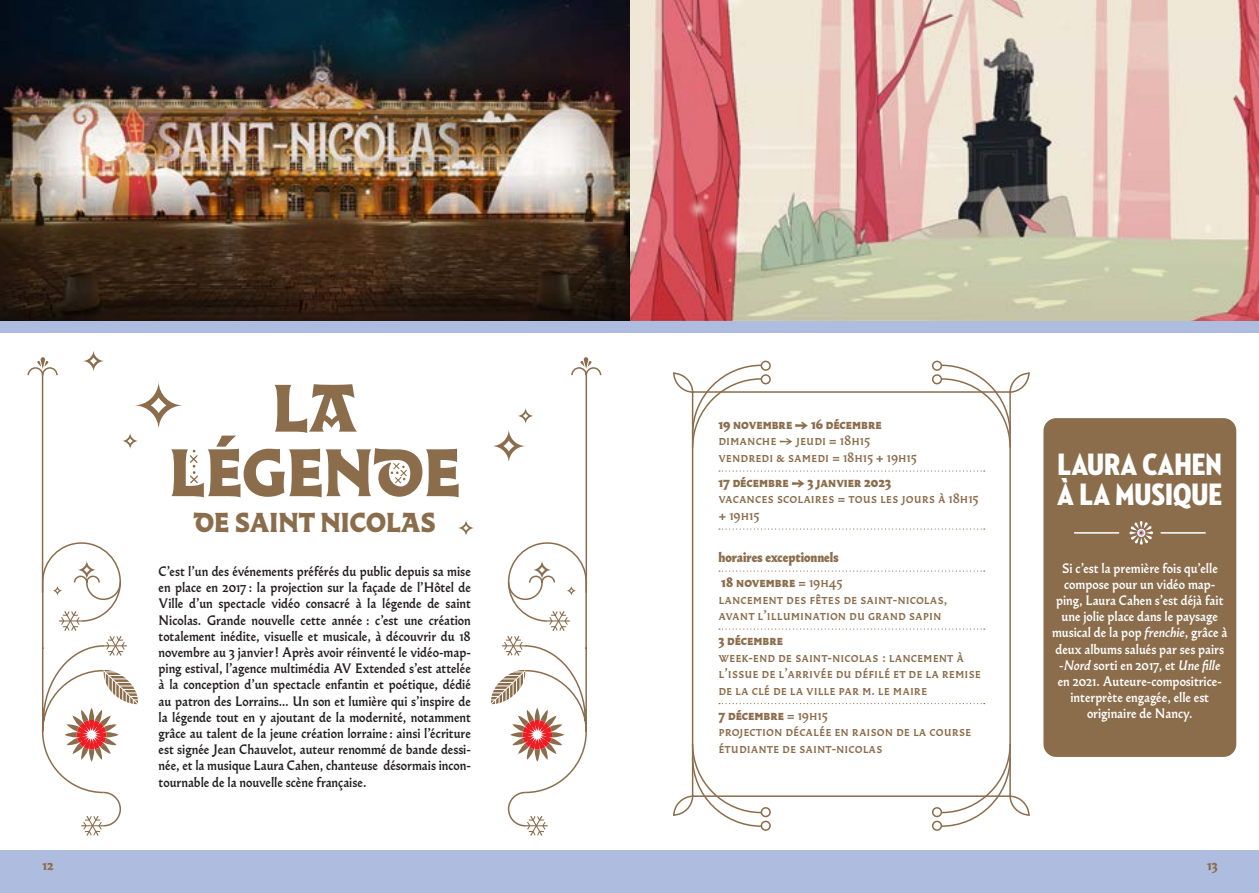
<style>
.page{position:relative;width:1259px;height:893px;background:#fff}
.page>*{position:absolute;margin:0;border:0;box-sizing:border-box;transform-origin:0 0}
.t1{font:800 66px/64.5px "Almost Roman";color:#8b6d4c;text-align:center}
.t2{font:31.5px/30px "Neutraface 2 Condensed Titling";color:#fff}
.t3{font:800 27px "Almost Roman";color:#8b6d4c}
.t4{font:500 13.5px/16.2px "Almost Roman";color:#231f20;text-align:justify}
.t5{font:500 13.5px/16.5px "Almost Roman";color:#8b6d4c}
.t6{font:500 13.5px/16.2px "Almost Roman";color:#fff;text-align:center}
.t7{font:800 13.5px/25px "Almost Roman";color:#8b6d4c}
.t8{font:900 13.5px "Almost Roman";color:#8b6d4c}
.s1{font-weight:500}
.s2{font-weight:800}
.s3{font-style:italic}
</style>
<div class="page">
<div style="left:0;top:0;width:1259px;height:333px;background:#aebcdf"></div>
<img style="left:0;top:0;width:1259px;height:321px">
<div style="left:0;top:850px;width:1259px;height:43px;background:#aebcdf"></div>
<svg style="left:719px;top:470px;width:265px;height:2px"></svg>
<svg style="left:719px;top:528px;width:265px;height:2px"></svg>
<svg style="left:719px;top:570px;width:265px;height:2px"></svg>
<svg style="left:719px;top:628px;width:265px;height:2px"></svg>
<svg style="left:719px;top:703px;width:265px;height:1px"></svg>
<div style="left:692px;top:391px;width:319px;height:406px;border:2px solid #8b6d4c"></div>
<div style="left:760px;top:374px;width:11px;height:10px;border:2px solid #8b6d4c;border-radius:50%"></div>
<div style="left:932px;top:374px;width:10px;height:10px;border:2px solid #8b6d4c;border-radius:50%"></div>
<div style="left:760px;top:361px;width:11px;height:10px;border:2px solid #8b6d4c;border-radius:50%"></div>
<div style="left:932px;top:361px;width:10px;height:10px;border:2px solid #8b6d4c;border-radius:50%"></div>
<div style="left:932px;top:807px;width:10px;height:10px;border:2px solid #8b6d4c;border-radius:50%"></div>
<div style="left:760px;top:807px;width:11px;height:10px;border:2px solid #8b6d4c;border-radius:50%"></div>
<div style="left:932px;top:821px;width:10px;height:10px;border:2px solid #8b6d4c;border-radius:50%"></div>
<div style="left:760px;top:821px;width:11px;height:10px;border:2px solid #8b6d4c;border-radius:50%"></div>
<svg style="left:673px;top:364px;width:90px;height:85px"></svg>
<svg style="left:940px;top:742px;width:90px;height:86px"></svg>
<svg style="left:940px;top:364px;width:90px;height:85px"></svg>
<svg style="left:673px;top:742px;width:90px;height:86px"></svg>
<div style="left:1043px;top:418px;width:193px;height:339px;background:#8b6d4c;border-radius:13px"></div>
<svg style="left:1129px;top:521px;width:24px;height:24px"></svg>
<hr style="left:1160px;top:532px;width:45px;height:2px;background:#fff">
<hr style="left:1074px;top:532px;width:45px;height:2px;background:#fff">
<svg style="left:490px;top:357px;width:112px;height:479px"></svg>
<svg style="left:458px;top:520px;width:16px;height:16px"></svg>
<svg style="left:27px;top:351px;width:155px;height:485px"></svg>
<h1 class="t1" style="left:169px;top:375px;width:293px">LA<br>LÉGENDE</h1>
<h3 class="t3" style="left:193px;top:503px;width:244px">DE SAINT NICOLAS</h3>
<p class="t4" style="left:159px;top:563px;width:314px">C’est l’un des événements préférés du public depuis sa mise en place en 2017 : la projection sur la façade de l’Hôtel de Ville d’un spectacle vidéo consacré à la légende de saint Nicolas. Grande nouvelle cette année : c’est une création totalement inédite, visuelle et musicale, à découvrir du 18 novembre au 3 janvier! Après avoir réinventé le vidéo-map&shy;ping estival, l’agence multimédia AV Extended s’est attelée à la conception d’un spectacle enfantin et poétique, dédié au patron des Lorrains… Un son et lumière qui s'inspire de la légende tout en y ajoutant de la modernité, notamment grâce au talent de la jeune création lorraine : ainsi l’écriture est signée Jean Chauvelot, auteur renommé de bande dessi&shy;née, et la musique Laura Cahen, chanteuse désormais incon&shy;tournable de la nouvelle scène française.</p>
<p class="t7" style="left:718px;top:411px;width:165px">19 novembre → 16 décembre</p>
<p class="t5" style="left:718px;top:432px;width:200px">dimanche → jeudi = 18h15 vendredi &amp; samedi = 18h15 + 19h15</p>
<p class="t7" style="left:718px;top:469px;width:174px">17 décembre → 3 janvier 2023</p>
<p class="t5" style="left:718px;top:490px;width:261px">vacances scolaires = tous les jours à 18h15 + 19h15</p>
<p class="t7" style="left:718px;top:544px;width:125px">horaires exceptionnels<br>18 novembre <span class="s1">= 19h45</span></p>
<p class="t5" style="left:718px;top:590px;width:230px">lancement des fêtes de saint-nicolas, avant l'illumination du grand sapin</p>
<p class="t7" style="left:718px;top:627px;width:66px">3 décembre</p>
<p class="t5" style="left:718px;top:648px;width:264px">week-end de saint-nicolas : lancement à l’issue de l’arrivée du défilé et de la remise de la clé de la ville par m. le maire</p>
<p class="t5" style="left:718px;top:706px;width:254px"><span class="s2">7 décembre</span> = 19h15<br>projection décalée en raison de la course étudiante de saint-nicolas</p>
<h2 class="t2" style="left:1057px;top:450px;width:166px">LAURA CAHEN<br>À LA MUSIQUE</h2>
<p class="t6" style="left:1052px;top:559px;width:177px">Si c’est la première fois qu’elle compose pour un vidéo map&shy;ping, Laura Cahen s’est déjà fait une jolie place dans le paysage musical de la pop <span class="s3">frenchie</span>, grâce à deux albums salués par ses pairs -<span class="s3">Nord</span> sorti en 2017, et <span class="s3">Une fille </span>en 2021. Auteure-compositrice&shy;interprète engagée, elle est originaire de Nancy.</p>
<p class="t8" style="left:43px;top:855px;width:12px">12</p>
<p class="t8" style="left:1207px;top:855px;width:12px">13</p>
</div>
